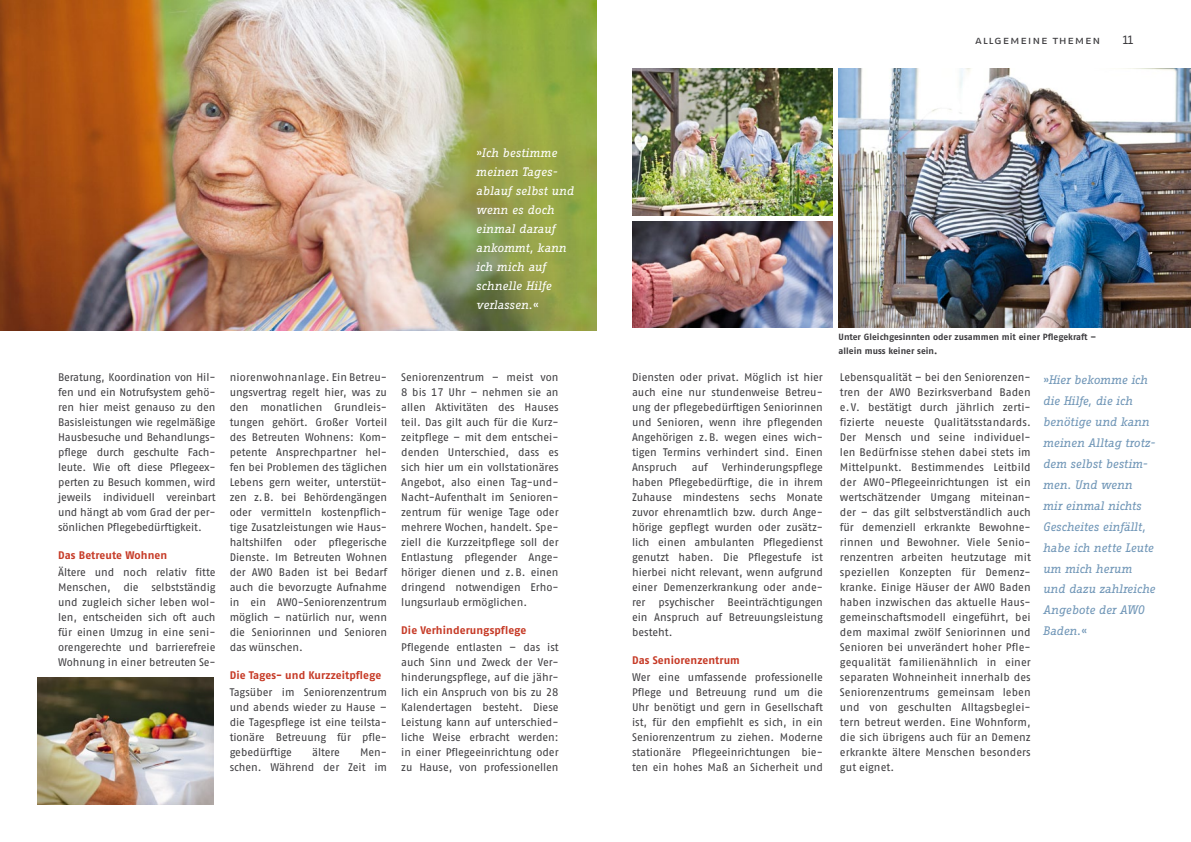
<style>
.page{position:relative;width:1191px;height:842px;background:#fff}
.page>*{position:absolute;margin:0;border:0;box-sizing:border-box;transform-origin:0 0}
.t1{font:italic 12px/20.9px "Fago Office Serif";letter-spacing:-.02em;color:#7096b7}
.t2{font:italic 12px/19px "Fago Office Serif";letter-spacing:-.01em;color:#fff}
.t3{font:12px "Fago No Regular Tf";color:#3e3d40}
.t4{font:11px/15px "Fago No Regular Tf";letter-spacing:-.005em;color:#3e3d40;text-align:justify}
.t5{font:11px "Fago No Bold Tf";letter-spacing:.005em;color:#c63925}
.t6{font:11px "Fago Ex Regular Caps";letter-spacing:.08em;color:#3e3d40}
.t7{font:9px/14px "Fago No Bold Tf";color:#3e3d40}
</style>
<div class="page">
<img style="left:0;top:0;width:596px;height:330px">
<img style="left:37px;top:677px;width:177px;height:128px">
<img style="left:632px;top:68px;width:200px;height:147px">
<img style="left:839px;top:68px;width:352px;height:259px">
<img style="left:632px;top:221px;width:200px;height:106px">
<p class="t2" style="left:476px;top:143px;width:99px">»Ich bestimme meinen Tages&shy;ablauf selbst und wenn es doch einmal darauf ankommt, kann ich mich auf schnelle Hilfe verlassen.«</p>
<p class="t4" style="left:58px;top:370px;width:159px">Beratung, Koordination von Hil&shy;fen und ein Notrufsystem gehö&shy;ren hier meist genauso zu den Basisleistungen wie regelmäßige Hausbesuche und Behandlungs&shy;pflege durch geschulte Fach&shy;leute. Wie oft diese Pflegeex&shy;perten zu Besuch kommen, wird jeweils individuell vereinbart und hängt ab vom Grad der per&shy;sönlichen Pflegebedürftigkeit.</p>
<p class="t5" style="left:58px;top:549px;width:111px">Das Betreute Wohnen</p>
<p class="t4" style="left:58px;top:565px;width:159px">Ältere und noch relativ fitte Menschen, die selbstständig und zugleich sicher leben wol&shy;len, entscheiden sich oft auch für einen Umzug in eine seni&shy;orengerechte und barrierefreie Wohnung in einer betreuten Se-</p>
<p class="t4" style="left:230px;top:370px;width:159px">niorenwohnanlage. Ein Betreu&shy;ungsvertrag regelt hier, was zu den monatlichen Grundleis&shy;tungen gehört. Großer Vorteil des Betreuten Wohnens: Kom&shy;petente Ansprechpartner hel&shy;fen bei Problemen des täglichen Lebens gern weiter, unterstüt&shy;zen z.B. bei Behördengängen oder vermitteln kostenpflich&shy;tige Zusatzleistungen wie Haus&shy;haltshilfen oder pflegerische Dienste. Im Betreuten Wohnen der AWO Baden ist bei Bedarf auch die bevorzugte Aufnahme in ein AWO-Seniorenzentrum möglich – natürlich nur, wenn die Seniorinnen und Senioren das wünschen.</p>
<p class="t5" style="left:230px;top:669px;width:153px">Die Tages- und Kurzzeitpflege</p>
<p class="t4" style="left:230px;top:685px;width:159px">Tagsüber im Seniorenzentrum und abends wieder zu Hause – die Tagespflege ist eine teilsta&shy;tionäre Betreuung für pfle&shy;gebedürftige</p>
<p class="t4" style="left:312px;top:745px;width:29px">ältere</p>
<p class="t4" style="left:230px;top:745px;width:159px;text-align:right">Men-<br>schen. Während der Zeit im</p>
<p class="t4" style="left:401px;top:370px;width:159px">Seniorenzentrum – meist von 8 bis 17 Uhr – nehmen sie an allen Aktivitäten des Hauses teil. Das gilt auch für die Kurz&shy;zeitpflege – mit dem entschei&shy;denden Unterschied, dass es sich hier um ein vollstationäres Angebot, also einen Tag-und-Nacht-Aufenthalt im Senioren&shy;zentrum für wenige Tage oder mehrere Wochen, handelt. Spe&shy;ziell die Kurzzeitpflege soll der Entlastung pflegender Ange&shy;höriger dienen und z.B. einen dringend notwendigen Erho&shy;lungsurlaub ermöglichen.</p>
<p class="t5" style="left:401px;top:624px;width:127px">Die Verhinderungspflege</p>
<p class="t4" style="left:401px;top:640px;width:159px">Pflegende entlasten – das ist auch Sinn und Zweck der Ver&shy;hinderungspflege, auf die jähr&shy;lich ein Anspruch von bis zu 28<br>Kalendertagen besteht. Diese Leistung kann auf unterschied&shy;liche Weise erbracht werden: in einer Pflegeeinrichtung oder zu Hause, von professionellen</p>
<p class="t6" style="left:975px;top:34px;width:127px">allgemeine themen</p>
<p class="t3" style="left:1122px;top:33px;width:14px">11</p>
<p class="t4" style="left:632px;top:370px;width:192px">Diensten oder privat. Möglich ist hier auch eine nur stundenweise Betreu&shy;ung der pflegebedürftigen Seniorinnen und Senioren, wenn ihre pflegenden Angehörigen z.B. wegen eines wich&shy;tigen Termins verhindert sind. Einen Anspruch</p>
<p class="t4" style="left:632px;top:460px;width:192px;text-indent:90px">Verhinderungspflege haben Pflegebedürftige, die in ihrem Zuhause mindestens sechs Monate zuvor ehrenamtlich bzw. durch Ange&shy;hörige gepflegt wurden oder zusätz&shy;lich einen ambulanten Pflegedienst genutzt haben. Die Pflegestufe ist hierbei nicht relevant, wenn aufgrund einer Demenzerkrankung oder ande&shy;rer psychischer Beeinträchtigungen ein Anspruch auf Betreuungsleistung besteht.</p>
<p class="t5" style="left:632px;top:654px;width:109px">Das Seniorenzentrum</p>
<p class="t4" style="left:632px;top:670px;width:192px">Wer eine umfassende professionelle Pflege und Betreuung rund um die Uhr benötigt und gern in Gesellschaft ist, für den empfiehlt es sich, in ein Seniorenzentrum zu ziehen. Moderne stationäre Pflegeeinrichtungen bie&shy;ten ein hohes Maß an Sicherheit und</p>
<p class="t4" style="left:692px;top:460px;width:18px">auf</p>
<p class="t7" style="left:838px;top:330px;width:259px">Unter Gleichgesinnten oder zusammen mit einer Pflegekraft – allein muss keiner sein.</p>
<p class="t4" style="left:840px;top:370px;width:192px">Lebensqualität – bei den Seniorenzen&shy;tren der AWO Bezirksverband Baden e. V. bestätigt durch jährlich zerti&shy;fizierte neueste Qualitätsstandards.<br>Der Mensch und seine individuel&shy;len Bedürfnisse stehen dabei stets im Mittelpunkt. Bestimmendes Leitbild der AWO-Pflegeeinrichtungen ist ein wertschätzender Umgang miteinan&shy;der – das gilt selbstverständlich auch für demenziell erkrankte Bewohne&shy;rinnen und Bewohner. Viele Senio&shy;renzentren arbeiten heutzutage mit speziellen Konzepten für Demenz&shy;kranke. Einige Häuser der AWO Baden haben inzwischen das aktuelle Haus&shy;gemeinschaftsmodell eingeführt, bei dem maximal zwölf Seniorinnen und Senioren bei unverändert hoher Pfle&shy;gequalität familienähnlich in einer separaten Wohneinheit innerhalb des Seniorenzentrums gemeinsam leben und von geschulten Alltagsbeglei&shy;tern betreut werden. Eine Wohnform, die sich übrigens auch für an Demenz erkrankte ältere Menschen besonders gut eignet.</p>
<p class="t1" style="left:1042px;top:370px;width:114px">»Hier bekomme ich die Hilfe, die ich benötige und kann meinen Alltag trotz&shy;dem selbst bestim&shy;men. Und wenn<br>mir einmal nichts<br>Gescheites einfällt, habe ich nette Leute um mich herum und dazu zahlreiche<br>Angebote der AWO<br>Baden.«</p>
</div>
